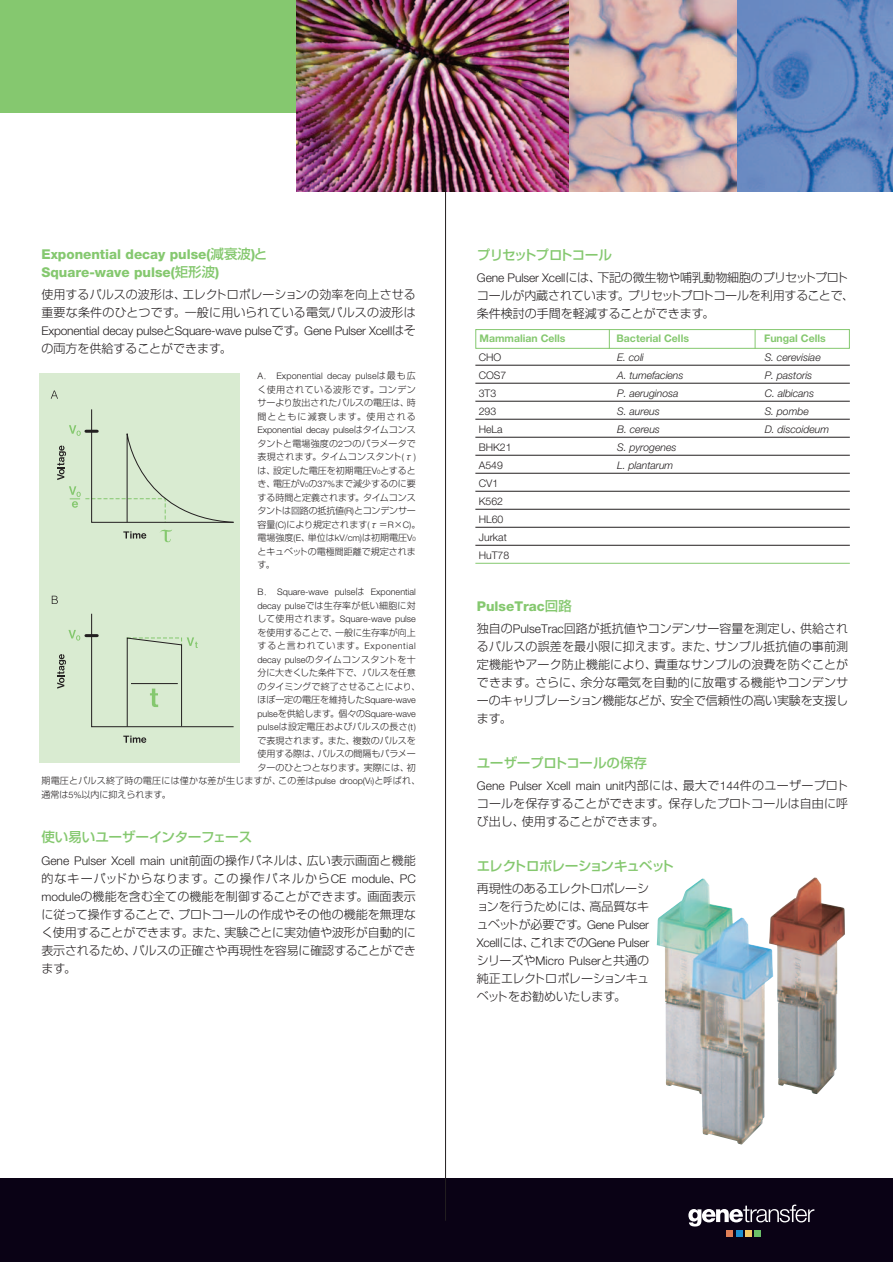
<style>
.page{position:relative;width:893px;height:1262px;background:#fff}
.page>*{position:absolute;margin:0;border:0;box-sizing:border-box;transform-origin:0 0}
.t1{font:800 13.5px/18px "Helvetica Neue";color:#85c86f}
.t2{font:500 13.5px "Shin Go";color:#85c86f}
.t3{font:500 13.5px "Shin Go";letter-spacing:-.075em;color:#85c86f}
.t4{font:300 12px/18px "Shin Go";letter-spacing:-.01em;color:#231f20}
.t5{font:300 12px/18px "Helvetica Neue";letter-spacing:-.015em;color:#231f20}
.t6{font:300 12px/18px "Shin Go";letter-spacing:.01em;color:#231f20}
.t7{font:italic 300 10.5px "Helvetica Neue";letter-spacing:-.005em;color:#231f20}
.t8{font:300 10.5px/18px "Helvetica Neue";color:#231f20}
.t9{font:700 10.5px "Helvetica Neue";color:#85c86f}
.t10{font:300 9px/13.5px "Shin Go";color:#231f20}
.t11{font:300 9px "Helvetica Neue";color:#231f20}
.t12{font:300 9px "Shin Go";letter-spacing:.025em;color:#231f20}
.s1{font-family:"Shin Go";font-weight:500}
.s2{font-family:"Shin Go"}
.s3{font-family:"Helvetica Neue"}
.s4{font-family:"Helvetica Neue";font-size:6px}
</style>
<div class="page">
<div style="left:0;top:1178px;width:892px;height:83px;background:#0a0215"></div>
<hr style="left:445px;top:94px;width:1px;height:1126px;background:#231f20">
<div style="left:0;top:0;width:892px;height:113px;background:#85c86f"></div>
<div style="left:40px;top:373px;width:200px;height:390px;background:#d9ebd1"></div>
<svg style="left:123px;top:735px;width:23px;height:8px"></svg>
<svg style="left:68px;top:630px;width:12px;height:10px"></svg>
<svg style="left:86px;top:613px;width:148px;height:114px"></svg>
<svg style="left:123px;top:531px;width:23px;height:7px"></svg>
<svg style="left:57px;top:654px;width:9px;height:34px"></svg>
<svg style="left:57px;top:409px;width:177px;height:114px"></svg>
<svg style="left:160px;top:529px;width:12px;height:13px"></svg>
<svg style="left:51px;top:390px;width:7px;height:9px"></svg>
<svg style="left:52px;top:595px;width:6px;height:9px"></svg>
<img style="left:656px;top:877px;width:189px;height:267px">
<div style="left:475px;top:329px;width:374px;height:20px;border:1px solid #85c86f"></div>
<hr style="left:475px;top:365px;width:374px;height:1px;background:#231f20">
<hr style="left:475px;top:383px;width:374px;height:1px;background:#231f20">
<hr style="left:475px;top:401px;width:374px;height:1px;background:#231f20">
<hr style="left:475px;top:419px;width:374px;height:1px;background:#231f20">
<hr style="left:475px;top:437px;width:374px;height:1px;background:#231f20">
<hr style="left:475px;top:455px;width:374px;height:1px;background:#231f20">
<hr style="left:475px;top:473px;width:374px;height:1px;background:#231f20">
<hr style="left:475px;top:491px;width:374px;height:1px;background:#231f20">
<hr style="left:475px;top:509px;width:374px;height:1px;background:#231f20">
<hr style="left:475px;top:527px;width:374px;height:1px;background:#231f20">
<hr style="left:475px;top:545px;width:374px;height:1px;background:#231f20">
<hr style="left:475px;top:563px;width:374px;height:1px;background:#85c86f">
<svg style="left:609px;top:329px;width:1px;height:20px"></svg>
<svg style="left:754px;top:329px;width:1px;height:20px"></svg>
<svg style="left:688px;top:1204px;width:126px;height:32px"></svg>
<div style="left:754px;top:1230px;width:7px;height:6px;background:#6bc067"></div>
<img style="left:297px;top:0;width:595px;height:191px">
<p class="t1" style="left:41px;top:246px;width:227px">Exponential decay pulse(<span class="s1">減衰波</span>)<span class="s1">と<br></span>Square-wave pulse(<span class="s1">矩形波</span>)</p>
<p class="t4" style="left:41px;top:287px;width:376px">使用するパルスの波形は、エレクトロポレーションの効率を向上させる重要な条件のひとつです。一般に用いられている電気パルスの波形は</p>
<p class="t5" style="left:41px;top:323px;width:376px">Exponential decay pulse<span class="s2">と</span>Square-wave pulse<span class="s2">です。</span>Gene Pulser Xcell<span class="s2">はそ</span></p>
<p class="t4" style="left:41px;top:341px;width:192px">の両方を供給することができます。</p>
<p class="t11" style="left:257px;top:373px;width:160px">A<span class="s2">．</span> Exponential decay pulse<span class="s2">は最も広</span></p>
<p class="t10" style="left:257px;top:384px;width:160px;text-align:justify">く使用されている波形です。コンデンサーより放出されたパルスの電圧は、時間とともに減衰します。使用される</p>
<p class="t11" style="left:257px;top:427px;width:160px">Exponential decay pulse<span class="s2">はタイムコンス</span></p>
<p class="t10" style="left:257px;top:438px;width:164px">タントと電場強度の<span class="s3">2</span>つのパラメータで表現されます。タイムコンスタント<span class="s3">(</span>τ<span class="s3">)</span>は、設定した電圧を初期電圧<span class="s3">V</span><span class="s4">0</span>とするとき、電圧が<span class="s3">V</span><span class="s4">0</span>の<span class="s3">37%</span>まで減少するのに要する時間と定義されます。タイムコンスタントは回路の抵抗値<span class="s3">(R)</span>とコンデンサー容量<span class="s3">(C)</span>により規定されます<span class="s3">(</span>τ＝<span class="s3">R</span>×<span class="s3">C)</span>。電場強度<span class="s3">(E</span>、単位は<span class="s3">kV/cm)</span>は初期電圧<span class="s3">V</span><span class="s4">0</span>とキュベットの電極間距離で規定されます。</p>
<p class="t11" style="left:257px;top:589px;width:160px">B<span class="s2">．</span> Square-wave pulse<span class="s2">は</span> Exponential</p>
<p class="t12" style="left:257px;top:602px;width:160px"><span class="s3">decay pulse</span>では生存率が低い細胞に対</p>
<p class="t11" style="left:257px;top:616px;width:160px"><span class="s2">して使用されます。</span>Square-wave pulse</p>
<p class="t10" style="left:257px;top:627px;width:164px">を使用することで、一般に生存率が向上すると言われています。<span class="s3">Exponential decay pulse</span>のタイムコンスタントを十分に大きくした条件下で、パルスを任意のタイミングで終了させることにより、ほぼ一定の電圧を維持した<span class="s3">Square-wave</span></p>
<p class="t11" style="left:257px;top:710px;width:160px">pulse<span class="s2">を供給します。個々の</span>Square-wave</p>
<p class="t12" style="left:257px;top:723px;width:160px"><span class="s3">pulse</span>は設定電圧およびパルスの長さ<span class="s3">(t)</span></p>
<p class="t10" style="left:257px;top:735px;width:160px">で表現されます。また、複数のパルスを</p>
<p class="t10" style="left:257px;top:748px;width:160px">使用する際は、パルスの間隔もパラメー</p>
<p class="t10" style="left:257px;top:762px;width:160px">ターのひとつとなります。実際には、初</p>
<p class="t12" style="left:41px;top:777px;width:380px">期電圧とパルス終了時の電圧には僅かな差が生じますが、この差は<span class="s3">pulse droop(V</span><span class="s4">t</span><span class="s3">)</span>と呼ばれ、</p>
<p class="t10" style="left:41px;top:789px;width:131px">通常は<span class="s3">5%</span>以内に抑えられます。</p>
<p class="t2" style="left:41px;top:832px;width:212px">使い易いユーザーインターフェース</p>
<p class="t5" style="left:41px;top:852px;width:376px">Gene Pulser Xcell main unit<span class="s2">前面の操作パネルは、広い表示画面と機能</span></p>
<p class="t4" style="left:41px;top:870px;width:376px;text-align:justify">的なキーパッドからなります。この操作パネルから<span class="s3">CE module</span>、<span class="s3">PC module</span>の機能を含む全ての機能を制御することができます。画面表示に従って操作することで、プロトコールの作成やその他の機能を無理なく使用することができます。また、実験ごとに実効値や波形が自動的に表示されるため、パルスの正確さや再現性を容易に確認することができます。</p>
<p class="t3" style="left:477px;top:250px;width:137px">プリセットプロトコール</p>
<p class="t4" style="left:477px;top:270px;width:379px"><span class="s3">Gene Pulser Xcell</span>には、下記の微生物や哺乳動物細胞のプリセットプロトコールが内蔵されています。プリセットプロトコールを利用することで、条件検討の手間を軽減することができます。</p>
<p class="t9" style="left:479px;top:335px;width:88px">Mammalian Cells</p>
<p class="t9" style="left:616px;top:335px;width:74px">Bacterial Cells</p>
<p class="t9" style="left:764px;top:335px;width:63px">Fungal Cells</p>
<p class="t8" style="left:479px;top:349px;width:24px">CHO</p>
<p class="t7" style="left:617px;top:353px;width:28px">E. coli</p>
<p class="t7" style="left:764px;top:353px;width:58px">S. cerevisiae</p>
<p class="t8" style="left:479px;top:367px;width:29px">COS7</p>
<p class="t7" style="left:617px;top:371px;width:68px">A. tumefaciens</p>
<p class="t7" style="left:764px;top:371px;width:49px">P. pastoris</p>
<p class="t8" style="left:479px;top:385px;width:19px">3T3</p>
<p class="t7" style="left:617px;top:389px;width:63px">P. aeruginosa</p>
<p class="t7" style="left:764px;top:389px;width:51px">C. albicans</p>
<p class="t8" style="left:479px;top:403px;width:19px">293</p>
<p class="t7" style="left:617px;top:407px;width:44px">S. aureus</p>
<p class="t7" style="left:764px;top:407px;width:46px">S. pombe</p>
<p class="t8" style="left:479px;top:421px;width:25px">HeLa</p>
<p class="t7" style="left:617px;top:425px;width:44px">B. cereus</p>
<p class="t7" style="left:764px;top:425px;width:66px">D. discoideum</p>
<p class="t8" style="left:479px;top:439px;width:34px">BHK21</p>
<p class="t7" style="left:617px;top:443px;width:61px">S. pyrogenes</p>
<p class="t8" style="left:479px;top:457px;width:26px">A549</p>
<p class="t7" style="left:617px;top:461px;width:58px">L. plantarum</p>
<p class="t8" style="left:479px;top:475px;width:32px">CV1<br>K562<br>HL60<br>Jurkat<br>HuT78</p>
<p class="t1" style="left:477px;top:598px;width:96px">PulseTrac<span class="s1">回路</span></p>
<p class="t4" style="left:477px;top:621px;width:373px;text-align:justify">独自の<span class="s3">PulseTrac</span>回路が抵抗値やコンデンサー容量を測定し、供給されるパルスの誤差を最小限に抑えます。また、サンプル抵抗値の事前測定機能やアーク防止機能により、貴重なサンプルの浪費を防ぐことができます。さらに、余分な電気を自動的に放電する機能やコンデンサーのキャリブレーション機能などが、安全で信頼性の高い実験を支援します。</p>
<p class="t2" style="left:477px;top:757px;width:172px">ユーザープロトコールの保存</p>
<p class="t5" style="left:477px;top:778px;width:373px">Gene Pulser Xcell main unit<span class="s2">内部には、最大で</span>144<span class="s2">件のユーザープロト</span></p>
<p class="t6" style="left:477px;top:796px;width:373px">コールを保存することができます。保存したプロトコールは自由に呼び出し、使用することができます。</p>
<p class="t3" style="left:477px;top:860px;width:199px">エレクトロポレーションキュベット</p>
<p class="t4" style="left:477px;top:881px;width:174px;text-align:justify">再現性のあるエレクトロポレーションを行うためには、高品質なキュベットが必要です。<span class="s3">Gene Pulser</span></p>
<p class="t5" style="left:477px;top:934px;width:174px">Xcell<span class="s2">には、これまでの</span>Gene Pulser<span class="s2">シリーズや</span>Micro Pulser<span class="s2">と共通の</span></p>
<p class="t4" style="left:477px;top:971px;width:174px">純正エレクトロポレーションキュベットをお勧めいたします。</p>
</div>
